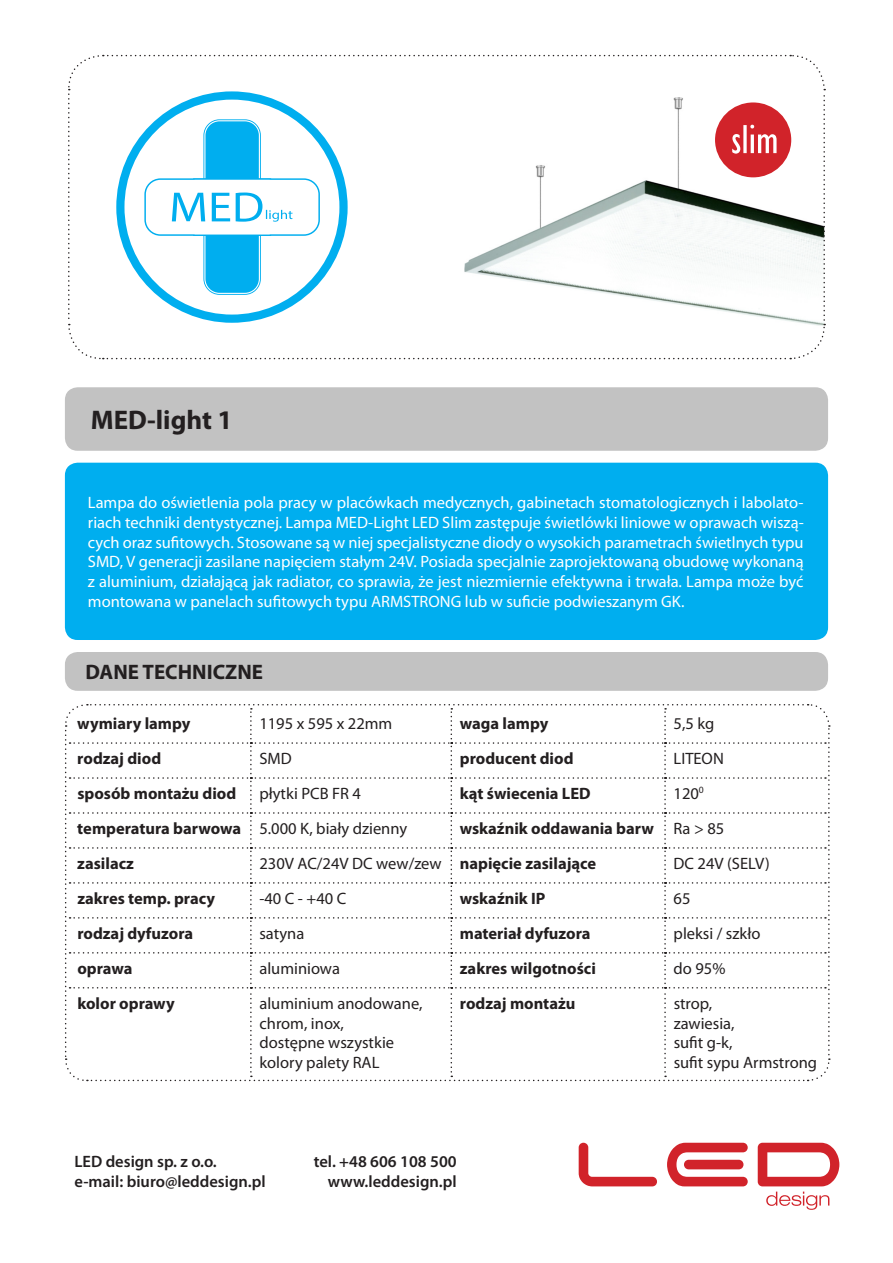
<style>
.page{position:relative;width:893px;height:1263px;background:#fff}
.page>*{position:absolute;margin:0;border:0;box-sizing:border-box;transform-origin:0 0}
.t1{font:700 27px "Myriad Pro";color:#231f20}
.t2{font:700 21px "Myriad Pro";color:#231f20}
.t3{font:16.5px/19.8px "Myriad Pro";color:#fff;text-align:justify}
.t4{font:16.5px/19.8px "Myriad Pro";color:#231f20}
.t5{font:700 16.5px "Myriad Pro";color:#231f20}
.t6{font:600 16.5px/19.8px "Myriad Pro";color:#231f20;text-align:right}
.s1{font-weight:700}
.s2{font-weight:400}
</style>
<div class="page">
<div style="left:65px;top:387px;width:763px;height:64px;background:#c2c2c2;border-radius:13px"></div>
<div style="left:65px;top:463px;width:763px;height:177px;background:#00aeef;border-radius:13px"></div>
<div style="left:65px;top:652px;width:763px;height:39px;background:#c2c2c2;border-radius:13px"></div>
<svg style="left:65px;top:704px;width:765px;height:378px"></svg>
<svg style="left:579px;top:1143px;width:78px;height:43px"></svg>
<svg style="left:667px;top:1143px;width:81px;height:43px"></svg>
<svg style="left:758px;top:1143px;width:81px;height:67px"></svg>
<svg style="left:68px;top:54px;width:758px;height:306px"></svg>
<h1 class="t1" style="left:91px;top:402px;width:143px">MED-light 1</h1>
<p class="t3" style="left:88px;top:492px;width:717px">Lampa do oświetlenia pola pracy w placówkach medycznych, gabinetach stomatologicznych i labolato&shy;riach techniki dentystycznej. Lampa MED-Light LED Slim zastępuje świetlówki liniowe w oprawach wiszą&shy;cych oraz sufitowych. Stosowane są w niej specjalistyczne diody o wysokich parametrach świetlnych typu SMD, V generacji zasilane napięciem stałym 24V. Posiada specjalnie zaprojektowaną obudowę wykonaną z aluminium, działającą jak radiator, co sprawia, że jest niezmiernie efektywna i trwała. Lampa może być montowana w panelach sufitowych typu ARMSTRONG lub w suficie podwieszanym GK.</p>
<p class="t2" style="left:85px;top:658px;width:179px">DANE TECHNICZNE</p>
<p class="t5" style="left:77px;top:713px;width:115px">wymiary lampy</p>
<p class="t4" style="left:259px;top:713px;width:134px">1195 x 595 x 22mm</p>
<p class="t5" style="left:460px;top:713px;width:90px">waga lampy</p>
<p class="t4" style="left:674px;top:713px;width:42px">5,5 kg</p>
<p class="t5" style="left:77px;top:748px;width:85px">rodzaj diod</p>
<p class="t4" style="left:259px;top:748px;width:34px">SMD</p>
<p class="t5" style="left:460px;top:748px;width:115px">producent diod</p>
<p class="t4" style="left:674px;top:748px;width:52px">LITEON</p>
<p class="t5" style="left:77px;top:782px;width:160px">sposób montażu diod</p>
<p class="t4" style="left:259px;top:783px;width:103px">płytki PCB FR 4</p>
<p class="t5" style="left:460px;top:782px;width:132px">kąt świecenia LED</p>
<p class="t4" style="left:674px;top:783px;width:32px">120<sup>0</sup></p>
<p class="t4" style="left:77px;top:818px;width:331px"><span class="s1">temperatura barwowa</span> 5.000 K, biały dzienny</p>
<p class="t5" style="left:460px;top:817px;width:266px">wskaźnik oddawania barw <span class="s2">Ra &gt; 85</span></p>
<p class="t5" style="left:77px;top:852px;width:58px">zasilacz</p>
<p class="t4" style="left:259px;top:853px;width:338px">230V AC/24V DC wew/zew <span class="s1">napięcie zasilające</span></p>
<p class="t4" style="left:674px;top:853px;width:98px">DC 24V (SELV)</p>
<p class="t5" style="left:77px;top:887px;width:139px">zakres temp. pracy</p>
<p class="t4" style="left:259px;top:888px;width:88px">-40 C - +40 C</p>
<p class="t5" style="left:460px;top:887px;width:87px">wskaźnik IP</p>
<p class="t4" style="left:674px;top:888px;width:18px">65</p>
<p class="t5" style="left:77px;top:922px;width:117px">rodzaj dyfuzora</p>
<p class="t4" style="left:259px;top:923px;width:46px">satyna</p>
<p class="t5" style="left:460px;top:922px;width:132px">materiał dyfuzora</p>
<p class="t4" style="left:674px;top:923px;width:89px">pleksi / szkło</p>
<p class="t5" style="left:77px;top:957px;width:57px">oprawa</p>
<p class="t4" style="left:259px;top:958px;width:82px">aluminiowa</p>
<p class="t5" style="left:460px;top:957px;width:138px">zakres wilgotności</p>
<p class="t4" style="left:674px;top:958px;width:53px">do 95%</p>
<p class="t5" style="left:77px;top:992px;width:99px">kolor oprawy</p>
<p class="t4" style="left:259px;top:993px;width:165px">aluminium anodowane, chrom, inox,<br>dostępne wszystkie kolory palety RAL</p>
<p class="t5" style="left:460px;top:992px;width:117px">rodzaj montażu</p>
<p class="t4" style="left:674px;top:993px;width:145px">strop,<br>zawiesia,<br>sufit g-k,<br>sufit sypu Armstrong</p>
<p class="t6" style="left:74px;top:1151px;width:193px;text-align:left">LED design sp. z o.o. e-mail: biuro@leddesign.pl</p>
<p class="t6" style="left:314px;top:1151px;width:144px">tel. +48 606 108 500 www.leddesign.pl</p>
</div>
